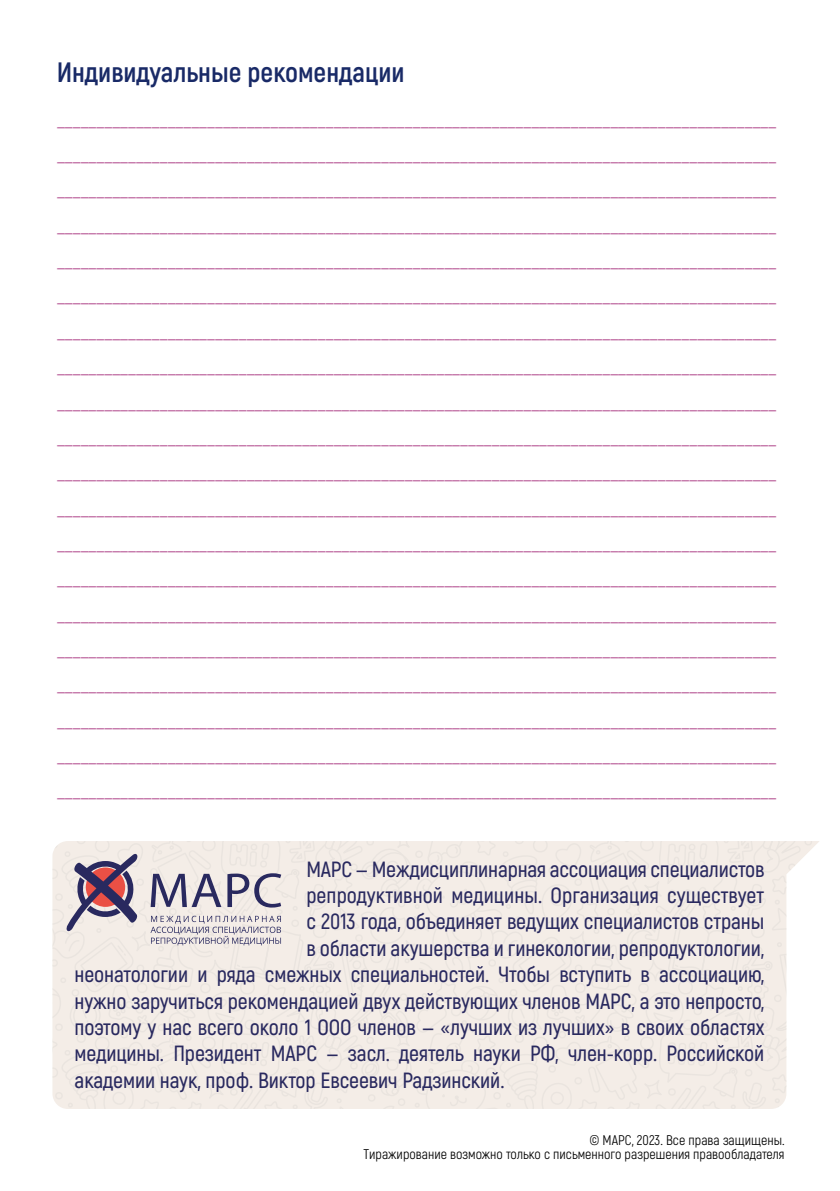
<style>
.page{position:relative;width:840px;height:1191px;background:#fff}
.page>*{position:absolute;margin:0;border:0;box-sizing:border-box;transform-origin:0 0}
.t1{font:700 28px "Akrobat";color:#192a67}
.t2{font:600 22px "Akrobat";letter-spacing:-.005em;color:#29295f}
.t3{font:21px/35.4px "Akrobat";color:#bb619b;text-align:justify}
.t4{font:14px/14px "Akrobat";color:#000;text-align:right}
</style>
<div class="page">
<svg style="left:52px;top:841px;width:767px;height:268px;background:#eee7e3"></svg>
<h1 class="t1" style="left:57px;top:55px;width:349px">Индивидуальные рекомендации</h1>
<p class="t3" style="left:57px;top:102px;width:721px">___________________________________________________________________________________________ ___________________________________________________________________________________________ ___________________________________________________________________________________________ ___________________________________________________________________________________________ ___________________________________________________________________________________________ ___________________________________________________________________________________________ ___________________________________________________________________________________________ ___________________________________________________________________________________________ ___________________________________________________________________________________________ ___________________________________________________________________________________________ ___________________________________________________________________________________________ ___________________________________________________________________________________________ ___________________________________________________________________________________________ ___________________________________________________________________________________________ ___________________________________________________________________________________________ ___________________________________________________________________________________________ ___________________________________________________________________________________________ ___________________________________________________________________________________________ ___________________________________________________________________________________________ ___________________________________________________________________________________________</p>
<p class="t2" style="left:306px;top:855px;width:459px">МАРС — Междисциплинарная ассоциация специалистов</p>
<p class="t2" style="left:306px;top:882px;width:459px">репродуктивной медицины. Организация существует</p>
<p class="t2" style="left:306px;top:908px;width:459px">с 2013 года, объединяет ведущих специалистов страны</p>
<p class="t2" style="left:306px;top:934px;width:459px">в области акушерства и гинекологии, репродуктологии,</p>
<p class="t2" style="left:74px;top:961px;width:691px">неонатологии и ряда смежных специальностей. Чтобы вступить в ассоциацию,</p>
<p class="t2" style="left:74px;top:987px;width:691px">нужно заручиться рекомендацией двух действующих членов МАРС, а это непросто,</p>
<p class="t2" style="left:74px;top:1014px;width:691px">поэтому у нас всего около 1 ООО членов — «лучших из лучших» в своих областях</p>
<p class="t2" style="left:74px;top:1040px;width:691px">медицины. Президент МАРС — засл. деятель науки РФ, член-корр. Российской</p>
<p class="t2" style="left:74px;top:1066px;width:431px">академии наук, проф. Виктор Евсеевич Радзинский.</p>
<p class="t4" style="left:363px;top:1133px;width:422px">© МАРС, 2023. Все права защищены.<br>Тиражирование возможно только с письменного разрешения правообладателя</p>
</div>
